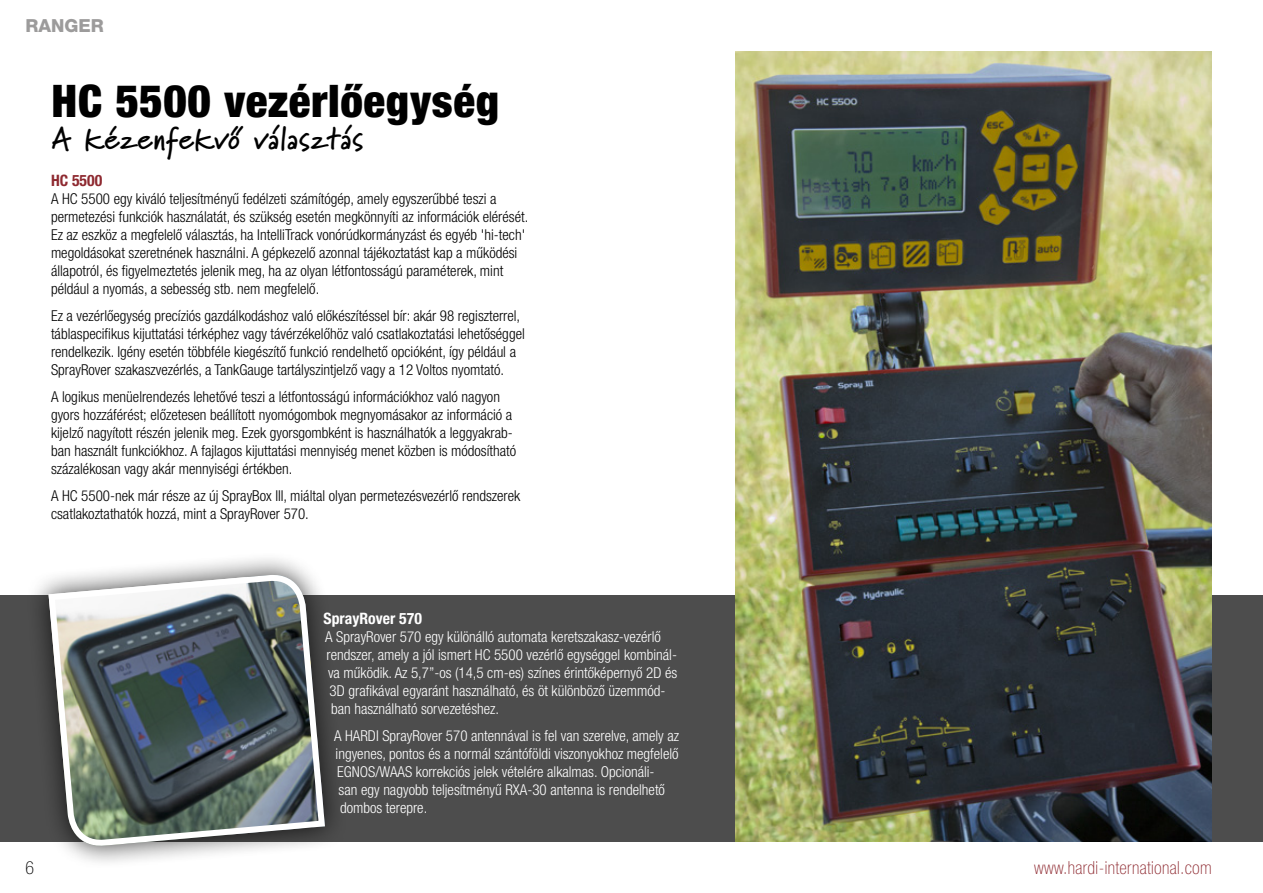
<style>
.page{position:relative;width:1263px;height:893px;background:#fff}
.page>*{position:absolute;margin:0;border:0;box-sizing:border-box;transform-origin:0 0}
.t1{font:900 condensed 45px "Helvetica Neue LT Pro";letter-spacing:.015em;color:#000}
.t2{font:700 31.5px "Marydale";letter-spacing:.02em;color:#000}
.t3{font:100 condensed 18px "Helvetica Neue LT Pro";letter-spacing:.02em;color:#8e2930}
.t4{font:800 18px "Helvetica Neue LT Pro";color:#9c9b9b}
.t5{font:100 condensed 18px "Helvetica Neue LT Pro";color:#000}
.t6{font:700 condensed 15.75px "Helvetica Neue LT Pro";color:#fff}
.t7{font:700 condensed 15.75px "Helvetica Neue LT Pro";color:#8e2930}
.t8{font:300 condensed 15px/18px "Helvetica Neue LT Pro";color:#000}
.t9{font:300 condensed 15px "Helvetica Neue LT Pro";color:#fff}
</style>
<div class="page">
<div style="left:0;top:595px;width:1263px;height:247px;background:#4d4d4d"></div>
<div style="left:26px;top:551px;width:321px;height:318px;background:#000;opacity:.75"></div>
<img style="left:45px;top:575px;width:283px;height:270px">
<img style="left:736px;top:51px;width:476px;height:791px">
<p class="t4" style="left:26px;top:15px;width:80px">RANGER</p>
<h1 class="t1" style="left:52px;top:74px;width:449px">HC 5500 vezérlőegység</h1>
<h2 class="t2" style="left:52px;top:119px;width:313px">A kézenfekvő választás</h2>
<p class="t7" style="left:51px;top:171px;width:53px">HC 5500</p>
<p class="t8" style="left:51px;top:189px;width:479px">A HC 5500 egy kiváló teljesítményű fedélzeti számítógép, amely egyszerűbbé teszi a permetezési funkciók használatát, és szükség esetén megkönnyíti az információk elérését.<br>Ez az eszköz a megfelelő választás, ha IntelliTrack vonórúdkormányzást és egyéb 'hi-tech' megoldásokat szeretnének használni. A gépkezelő azonnal tájékoztatást kap a működési állapotról, és figyelmeztetés jelenik meg, ha az olyan létfontosságú paraméterek, mint például a nyomás, a sebesség stb. nem megfelelő.</p>
<p class="t8" style="left:51px;top:306px;width:475px">Ez a vezérlőegység precíziós gazdálkodáshoz való előkészítéssel bír: akár 98 regiszterrel, táblaspecifikus kijuttatási térképhez vagy távérzékelőhöz való csatlakoztatási lehetőséggel rendelkezik. Igény esetén többféle kiegészítő funkció rendelhető opcióként, így például a SprayRover szakaszvezérlés, a TankGauge tartályszintjelző vagy a 12 Voltos nyomtató.</p>
<p class="t8" style="left:51px;top:387px;width:467px">A logikus menüelrendezés lehetővé teszi a létfontosságú információkhoz való nagyon gyors hozzáférést; előzetesen beállított nyomógombok megnyomásakor az információ a kijelző nagyított részén jelenik meg. Ezek gyorsgombként is használhatók a leggyakrab&shy;ban használt funkciókhoz. A fajlagos kijuttatási mennyiség menet közben is módosítható százalékosan vagy akár mennyiségi értékben.</p>
<p class="t8" style="left:51px;top:486px;width:471px">A HC 5500-nek már része az új SprayBox III, miáltal olyan permetezésvezérlő rendszerek csatlakoztathatók hozzá, mint a SprayRover 570.</p>
<p class="t5" style="left:26px;top:857px;width:10px">6</p>
<p class="t6" style="left:324px;top:609px;width:100px">SprayRover 570</p>
<p class="t9" style="left:325px;top:628px;width:337px">A SprayRover 570 egy különálló automata keretszakasz-vezérlő</p>
<p class="t9" style="left:327px;top:646px;width:352px">rendszer, amely a jól ismert HC 5500 vezérlő egységgel kombinál-</p>
<p class="t9" style="left:328px;top:664px;width:351px">va működik. Az 5,7”-os (14,5 cm-es) színes érintőképernyő 2D és</p>
<p class="t9" style="left:330px;top:682px;width:337px">3D grafikával egyaránt használható, és öt különböző üzemmód-</p>
<p class="t9" style="left:331px;top:700px;width:170px">ban használható sorvezetéshez.</p>
<p class="t9" style="left:334px;top:727px;width:346px">A HARDI SprayRover 570 antennával is fel van szerelve, amely az</p>
<p class="t9" style="left:336px;top:745px;width:344px">ingyenes, pontos és a normál szántóföldi viszonyokhoz megfelelő</p>
<p class="t9" style="left:337px;top:763px;width:319px">EGNOS/WAAS korrekciós jelek vételére alkalmas. Opcionáli-</p>
<p class="t9" style="left:339px;top:781px;width:328px">san egy nagyobb teljesítményű RXA-30 antenna is rendelhető</p>
<p class="t9" style="left:340px;top:799px;width:89px">dombos terepre.</p>
<p class="t3" style="left:1034px;top:857px;width:179px">www.hardi-international.com</p>
</div>
